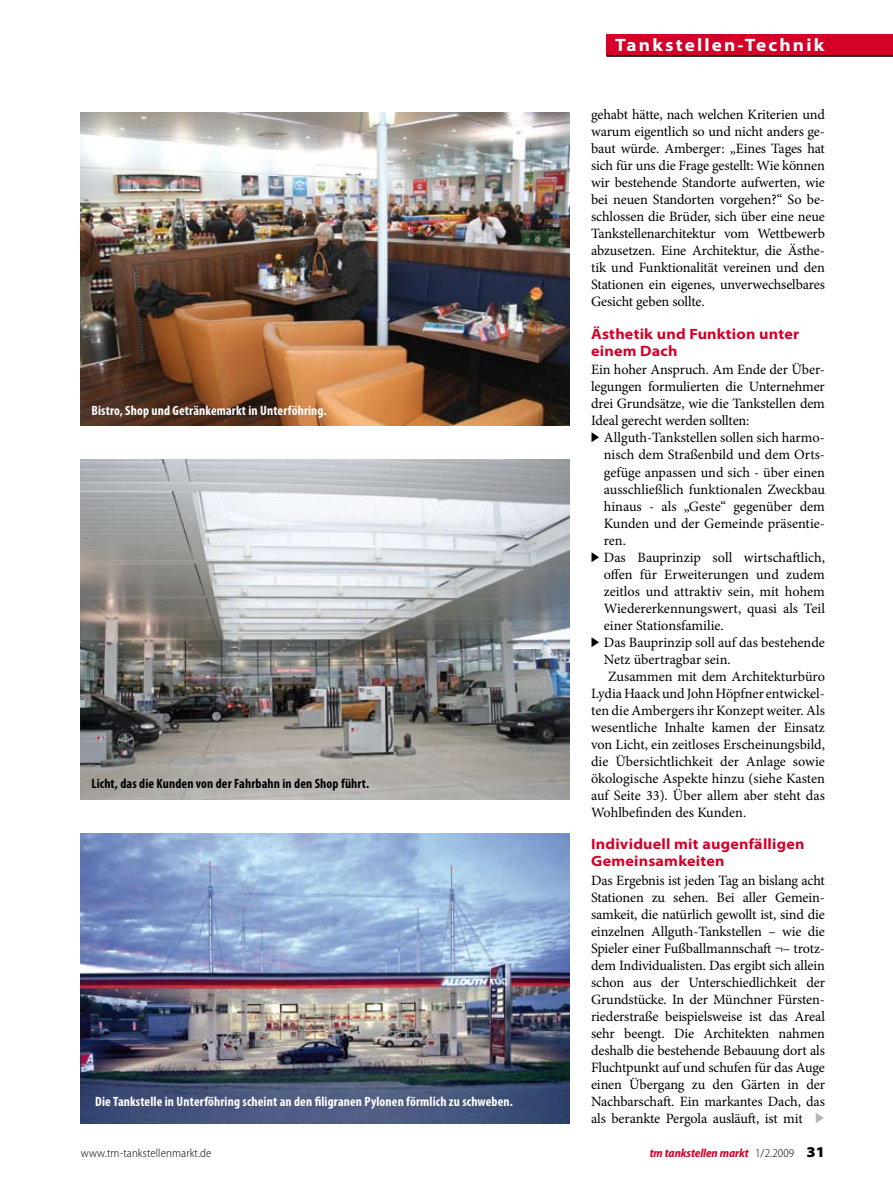
<style>
.page{position:relative;width:893px;height:1187px;background:#fff}
.page>*{position:absolute;margin:0;border:0;box-sizing:border-box;transform-origin:0 0}
.t1{font:700 semi-expanded 18px "Myriad Pro";letter-spacing:.12em;color:#fff}
.t2{font:700 semi-expanded 15px/17px "Myriad Pro";letter-spacing:.015em;color:#d40028}
.t3{font:14.25px/17px "Minion Pro";letter-spacing:-.005em;color:#000;text-align:justify}
.t4{font:700 condensed 13.5px "Myriad Pro";letter-spacing:.01em;color:#fff}
.t5{font:700 condensed 13.5px "Myriad Pro";letter-spacing:.01em;color:#000}
.t6{font:italic 700 semi-condensed 12px "Myriad Pro";letter-spacing:-.01em;color:#d40028}
.t7{font:300 semi-condensed 12px "Myriad Pro";letter-spacing:.01em;color:#000}
.s1{font-weight:300;font-style:normal;color:#000}
.s2{font-weight:900;font-style:normal;font-stretch:semi-expanded;font-size:15px;color:#000}
</style>
<div class="page">
<div style="left:606px;top:34px;width:287px;height:21px;background:#d40028"></div>
<hr style="left:606px;top:55px;width:287px;height:2px;background:#000">
<img style="left:81px;top:112px;width:489px;height:313px">
<img style="left:81px;top:459px;width:489px;height:340px">
<img style="left:81px;top:833px;width:489px;height:290px">
<p class="t4" style="left:91px;top:401px;width:237px">Bistro, Shop und Getränkemarkt in Unterföhring.</p>
<p class="t5" style="left:91px;top:775px;width:279px">Licht, das die Kunden von der Fahrbahn in den Shop führt.</p>
<p class="t4" style="left:95px;top:1093px;width:419px">Die Tankstelle in Unterföhring scheint an den filigranen Pylonen förmlich zu schweben.</p>
<p class="t1" style="left:615px;top:34px;width:211px">Tankstellen-Technik</p>
<p class="t3" style="left:591px;top:106px;width:235px">gehabt hätte, nach welchen Kriterien und warum eigentlich so und nicht anders ge&shy;baut würde. Amberger: „Eines Tages hat sich für uns die Frage gestellt: Wie können wir bestehende Standorte aufwerten, wie bei neuen Standorten vorgehen?“ So be&shy;schlossen die Brüder, sich über eine neue Tankstellenarchitektur vom Wettbewerb abzusetzen. Eine Architektur, die Ästhe&shy;tik und Funktionalität vereinen und den Stationen ein eigenes, unverwechselbares Gesicht geben sollte.</p>
<p class="t2" style="left:591px;top:325px;width:210px">Ästhetik und Funktion unter einem Dach</p>
<p class="t3" style="left:591px;top:361px;width:235px">Ein hoher Anspruch. Am Ende der Über&shy;legungen formulierten die Unternehmer drei Grundsätze, wie die Tankstellen dem Ideal gerecht werden sollten:</p>
<p class="t3" style="left:604px;top:429px;width:223px">Allguth-Tankstellen sollen sich harmo-</p>
<p class="t3" style="left:604px;top:446px;width:223px">nisch dem Straßenbild und dem Orts-</p>
<p class="t3" style="left:604px;top:463px;width:223px">gefüge anpassen und sich - über einen</p>
<p class="t3" style="left:604px;top:480px;width:223px">ausschließlich funktionalen Zweckbau</p>
<p class="t3" style="left:604px;top:497px;width:223px">hinaus - als „Geste“ gegenüber dem</p>
<p class="t3" style="left:604px;top:514px;width:223px">Kunden und der Gemeinde präsentie-</p>
<p class="t3" style="left:604px;top:531px;width:24px">ren.</p>
<p class="t3" style="left:604px;top:548px;width:223px">Das Bauprinzip soll wirtschaftlich,</p>
<p class="t3" style="left:604px;top:565px;width:223px">offen für Erweiterungen und zudem</p>
<p class="t3" style="left:604px;top:582px;width:223px">zeitlos und attraktiv sein, mit hohem</p>
<p class="t3" style="left:604px;top:599px;width:223px">Wiedererkennungswert, quasi als Teil</p>
<p class="t3" style="left:604px;top:616px;width:121px">einer Stationsfamilie.</p>
<p class="t3" style="left:604px;top:633px;width:223px">Das Bauprinzip soll auf das bestehende</p>
<p class="t3" style="left:604px;top:650px;width:128px">Netz übertragbar sein.</p>
<p class="t3" style="left:608px;top:667px;width:218px">Zusammen mit dem Architekturbüro</p>
<p class="t3" style="left:591px;top:684px;width:235px">Lydia Haack und John Höpfner entwickel-</p>
<p class="t3" style="left:591px;top:701px;width:235px">ten die Ambergers ihr Konzept weiter. Als</p>
<p class="t3" style="left:591px;top:718px;width:235px">wesentliche Inhalte kamen der Einsatz</p>
<p class="t3" style="left:591px;top:735px;width:235px">von Licht, ein zeitloses Erscheinungsbild,</p>
<p class="t3" style="left:591px;top:752px;width:235px">die Übersichtlichkeit der Anlage sowie</p>
<p class="t3" style="left:591px;top:769px;width:235px">ökologische Aspekte hinzu (siehe Kasten</p>
<p class="t3" style="left:591px;top:786px;width:235px">auf Seite 33). Über allem aber steht das</p>
<p class="t3" style="left:591px;top:803px;width:157px">Wohlbefinden des Kunden.</p>
<p class="t2" style="left:591px;top:836px;width:215px">Individuell mit augenfälligen<br>Gemeinsamkeiten</p>
<p class="t3" style="left:591px;top:871px;width:235px">Das Ergebnis ist jeden Tag an bislang acht Stationen zu sehen. Bei aller Gemein&shy;samkeit, die natürlich gewollt ist, sind die einzelnen Allguth-Tankstellen – wie die Spieler einer Fußballmannschaft ¬– trotz&shy;dem Individualisten. Das ergibt sich allein schon aus der Unterschiedlichkeit der Grundstücke. In der Münchner Fürsten&shy;riederstraße beispielsweise ist das Areal sehr beengt. Die Architekten nahmen deshalb die bestehende Bebauung dort als Fluchtpunkt auf und schufen für das Auge einen Übergang zu den Gärten in der Nachbarschaft. Ein markantes Dach, das als berankte Pergola ausläuft, ist mit</p>
<p class="t7" style="left:81px;top:1146px;width:132px">www.tm-tankstellenmarkt.de</p>
<p class="t6" style="left:650px;top:1146px;width:177px">tm tankstellen markt <span class="s1">1/2.2009</span> <span class="s2">31</span></p>
</div>
